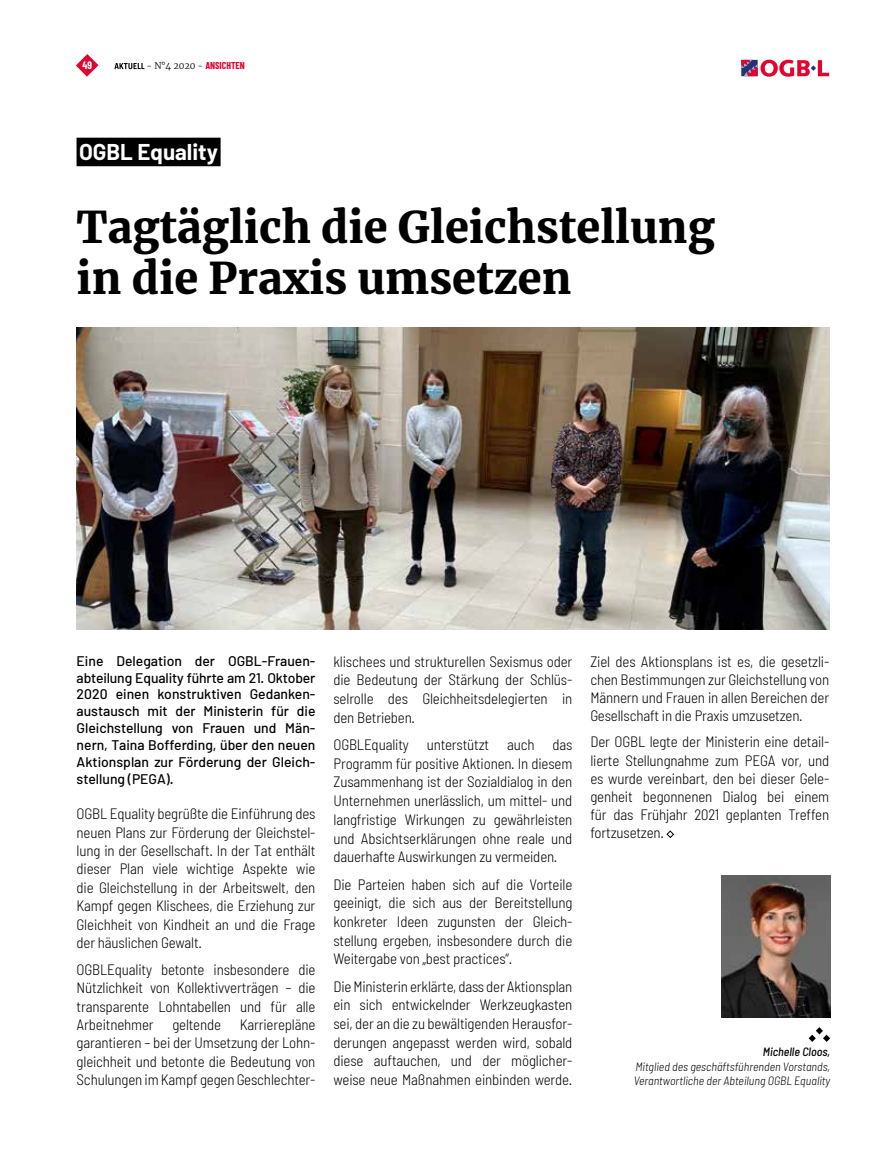
<style>
.page{position:relative;width:893px;height:1149px;background:#fff}
.page>*{position:absolute;margin:0;border:0;box-sizing:border-box;transform-origin:0 0}
.t1{font:900 43.2px/51.8px "Merriweather";color:#000}
.t2{font:700 22.35px "Barlow";color:#fff}
.t3{font:300 semi-condensed 15px/18.8px "Barlow";letter-spacing:-.01em;color:#000;text-align:justify}
.t4{font:500 13.95px/16.8px "Barlow";color:#000;text-align:justify}
.t5{font:italic 300 semi-condensed 12px/14.4px "Barlow";color:#000}
.t6{font:italic 500 semi-condensed 12px "Barlow";color:#000}
.t7{font:700 10.5px "Barlow Condensed";color:#fff}
.t8{font:300 9px "Merriweather";color:#000}
.s1{font-family:"Barlow Condensed";font-weight:700;font-size:9.75px;color:#e4032e}
</style>
<div class="page">
<svg style="left:741px;top:60px;width:88px;height:17px"></svg>
<svg style="left:76px;top:54px;width:22px;height:23px"></svg>
<svg style="left:114px;top:63px;width:30px;height:6px"></svg>
<div style="left:77px;top:138px;width:144px;height:28px;background:#000"></div>
<svg style="left:666px;top:830px;width:8px;height:8px"></svg>
<img style="left:77px;top:327px;width:752px;height:302px">
<img style="left:721px;top:875px;width:109px;height:142px">
<svg style="left:809px;top:1027px;width:21px;height:14px"></svg>
<p class="t7" style="left:82px;top:58px;width:11px">49</p>
<p class="t8" style="left:147px;top:60px;width:100px">- N°4 2020 - <span class="s1">ANSICHTEN</span></p>
<h2 class="t2" style="left:79px;top:138px;width:140px">OGBL Equality</h2>
<h1 class="t1" style="left:77px;top:199px;width:640px">Tagtäglich die Gleichstellung in die Praxis umsetzen</h1>
<p class="t4" style="left:77px;top:651px;width:240px">Eine Delegation der OGBL-Frauen&shy;abteilung Equality führte am 21. Oktober 2020 einen konstruktiven Gedanken&shy;austausch mit der Ministerin für die Gleichstellung von Frauen und Män&shy;nern, Taina Bofferding, über den neuen Aktionsplan zur Förderung der Gleich&shy;stellung (PEGA).</p>
<p class="t3" style="left:77px;top:804px;width:240px;line-height:18.3px">OGBL Equality begrüßte die Einführung des neuen Plans zur Förderung der Gleichstel&shy;lung in der Gesellschaft. In der Tat enthält dieser Plan viele wichtige Aspekte wie die Gleichstellung in der Arbeitswelt, den Kampf gegen Klischees, die Erziehung zur Gleichheit von Kindheit an und die Frage der häuslichen Gewalt.</p>
<p class="t3" style="left:77px;top:959px;width:240px">OGBLEquality betonte insbesondere die Nützlichkeit von Kollektivverträgen – die transparente Lohntabellen und für alle Arbeitnehmer geltende Karrierepläne garantieren – bei der Umsetzung der Lohn&shy;gleichheit und betonte die Bedeutung von Schulungen im Kampf gegen Geschlechter-</p>
<p class="t3" style="left:333px;top:651px;width:240px">klischees und strukturellen Sexismus oder die Bedeutung der Stärkung der Schlüs&shy;selrolle des Gleichheitsdelegierten in den Betrieben.</p>
<p class="t3" style="left:333px;top:734px;width:240px">OGBLEquality unterstützt auch das Programm für positive Aktionen. In diesem Zusammenhang ist der Sozialdialog in den Unternehmen unerlässlich, um mittel- und langfristige Wirkungen zu gewährleisten und Absichtserklärungen ohne reale und dauerhafte Auswirkungen zu vermeiden.</p>
<p class="t3" style="left:333px;top:874px;width:240px">Die Parteien haben sich auf die Vorteile geeinigt, die sich aus der Bereitstellung konkreter Ideen zugunsten der Gleich&shy;stellung ergeben, insbesondere durch die Weitergabe von „best practices“.</p>
<p class="t3" style="left:333px;top:976px;width:240px">Die Ministerin erklärte, dass der Aktionsplan ein sich entwickelnder Werkzeugkasten sei, der an die zu bewältigenden Herausfor&shy;derungen angepasst werden wird, sobald diese auftauchen, und der möglicher&shy;weise neue Maßnahmen einbinden werde.</p>
<p class="t3" style="left:590px;top:651px;width:240px;line-height:18px">Ziel des Aktionsplans ist es, die gesetzli&shy;chen Bestimmungen zur Gleichstellung von Männern und Frauen in allen Bereichen der Gesellschaft in die Praxis umzusetzen.</p>
<p class="t3" style="left:590px;top:732px;width:240px;line-height:18px">Der OGBL legte der Ministerin eine detail&shy;lierte Stellungnahme zum PEGA vor, und es wurde vereinbart, den bei dieser Gele&shy;genheit begonnenen Dialog bei einem für das Frühjahr 2021 geplanten Treffen fortzusetzen.</p>
<p class="t6" style="left:763px;top:1044px;width:69px">Michelle Cloos,</p>
<p class="t5" style="left:634px;top:1058px;width:198px">Mitglied des geschäftsführenden Vorstands,<br>Verantwortliche der Abteilung OGBL Equality</p>
</div>
